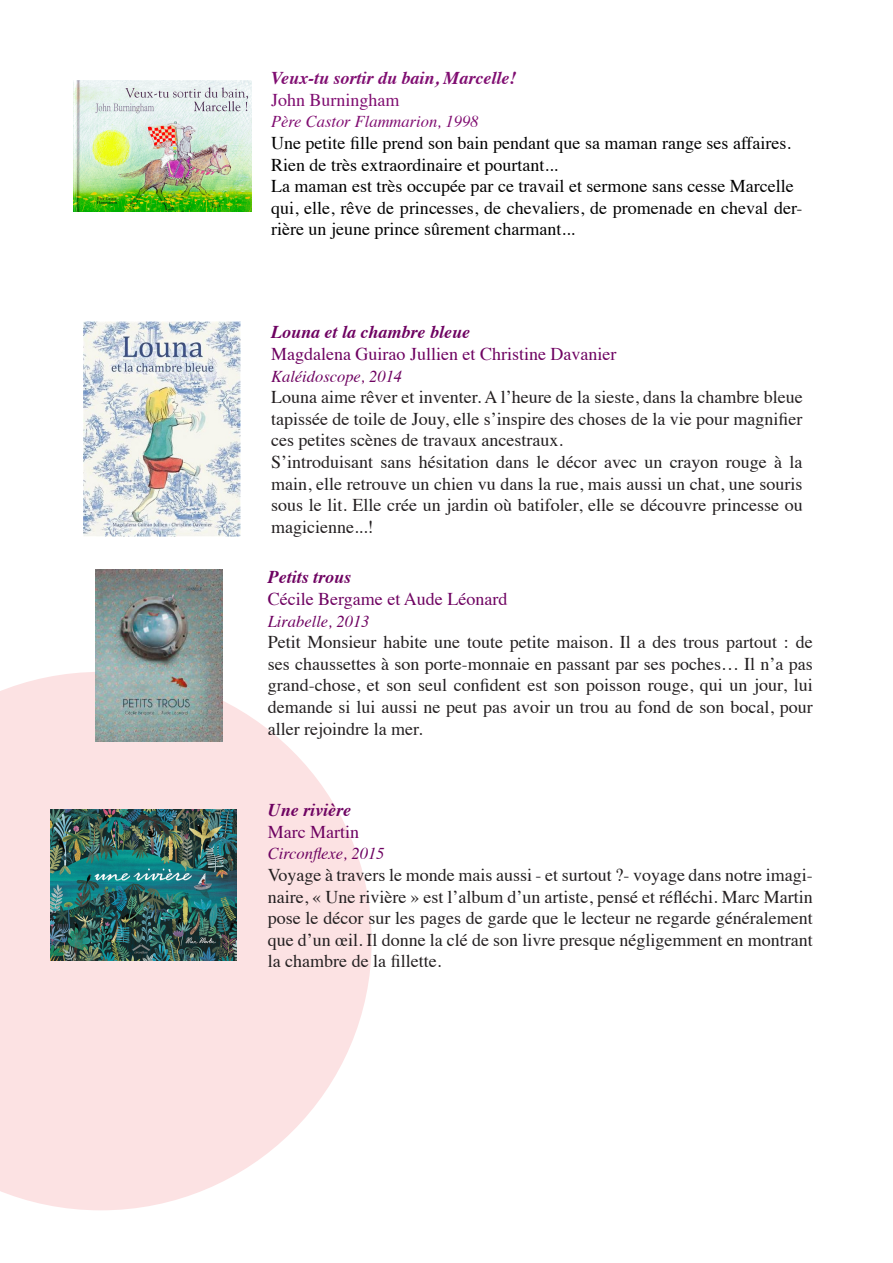
<style>
.page{position:relative;width:893px;height:1263px;background:#fff}
.page>*{position:absolute;margin:0;border:0;box-sizing:border-box;transform-origin:0 0}
.t1{font:18px/21.6px "Times";color:#231f20;text-align:justify}
.t2{font:18px/21.6px "Times";color:#000}
.t3{font:18px "Times";color:#6e0261}
.t4{font:italic 700 18px "Times";color:#6e0261}
.t5{font:italic 700 18px "Times";color:#800d71}
.t6{font:18px "Times";color:#800d71}
.t7{font:italic 16.5px "Times";color:#6e0261}
.t8{font:italic 16.5px "Times";color:#800d71}
</style>
<div class="page">
<svg style="left:0;top:672px;width:372px;height:538px;fill:#fce2e3"></svg>
<img style="left:73px;top:81px;width:178px;height:130px">
<img style="left:84px;top:321px;width:156px;height:216px">
<img style="left:96px;top:570px;width:126px;height:172px">
<img style="left:50px;top:809px;width:186px;height:151px">
<p class="t5" style="left:271px;top:61px;width:247px">Veux-tu sortir du bain, Marcelle!</p>
<p class="t6" style="left:271px;top:83px;width:130px">John Burningham</p>
<p class="t8" style="left:271px;top:107px;width:209px">Père Castor Flammarion, 1998</p>
<p class="t2" style="left:271px;top:131px;width:522px">Une petite fille prend son bain pendant que sa maman range ses affaires.</p>
<p class="t2" style="left:271px;top:152px;width:288px">Rien de très extraordinaire et pourtant...</p>
<p class="t2" style="left:271px;top:174px;width:524px">La maman est très occupée par ce travail et sermone sans cesse Marcelle</p>
<p class="t2" style="left:271px;top:195px;width:533px">qui, elle, rêve de princesses, de chevaliers, de promenade en cheval der&shy;rière un jeune prince sûrement charmant...</p>
<p class="t4" style="left:271px;top:315px;width:201px">Louna et la chambre bleue</p>
<p class="t3" style="left:271px;top:337px;width:347px">Magdalena Guirao Jullien et Christine Davanier</p>
<p class="t7" style="left:271px;top:362px;width:133px">Kaléidoscope, 2014</p>
<p class="t1" style="left:271px;top:385px;width:533px">Louna aime rêver et inventer. A l’heure de la sieste, dans la chambre bleue tapissée de toile de Jouy, elle s’inspire des choses de la vie pour magnifier ces petites scènes de travaux ancestraux.</p>
<p class="t1" style="left:271px;top:450px;width:533px">S’introduisant sans hésitation dans le décor avec un crayon rouge à la main, elle retrouve un chien vu dans la rue, mais aussi un chat, une souris sous le lit. Elle crée un jardin où batifoler, elle se découvre princesse ou magicienne...!</p>
<p class="t4" style="left:268px;top:560px;width:85px">Petits trous</p>
<p class="t3" style="left:268px;top:582px;width:241px">Cécile Bergame et Aude Léonard</p>
<p class="t7" style="left:268px;top:607px;width:103px">Lirabelle, 2013</p>
<p class="t1" style="left:268px;top:630px;width:546px">Petit Monsieur habite une toute petite maison. Il a des trous partout : de ses chaussettes à son porte-monnaie en passant par ses poches… Il n’a pas grand-chose, et son seul confident est son poisson rouge, qui un jour, lui demande si lui aussi ne peut pas avoir un trou au fond de son bocal, pour aller rejoindre la mer.</p>
<p class="t4" style="left:268px;top:793px;width:85px">Une rivière</p>
<p class="t3" style="left:268px;top:815px;width:93px">Marc Martin</p>
<p class="t7" style="left:268px;top:839px;width:118px">Circonflexe, 2015</p>
<p class="t1" style="left:268px;top:862px;width:546px">Voyage à travers le monde mais aussi - et surtout ?- voyage dans notre imagi&shy;naire, « Une rivière » est l’album d’un artiste, pensé et réfléchi. Marc Martin pose le décor sur les pages de garde que le lecteur ne regarde généralement que d’un œil. Il donne la clé de son livre presque négligemment en montrant la chambre de la fillette.</p>
</div>
